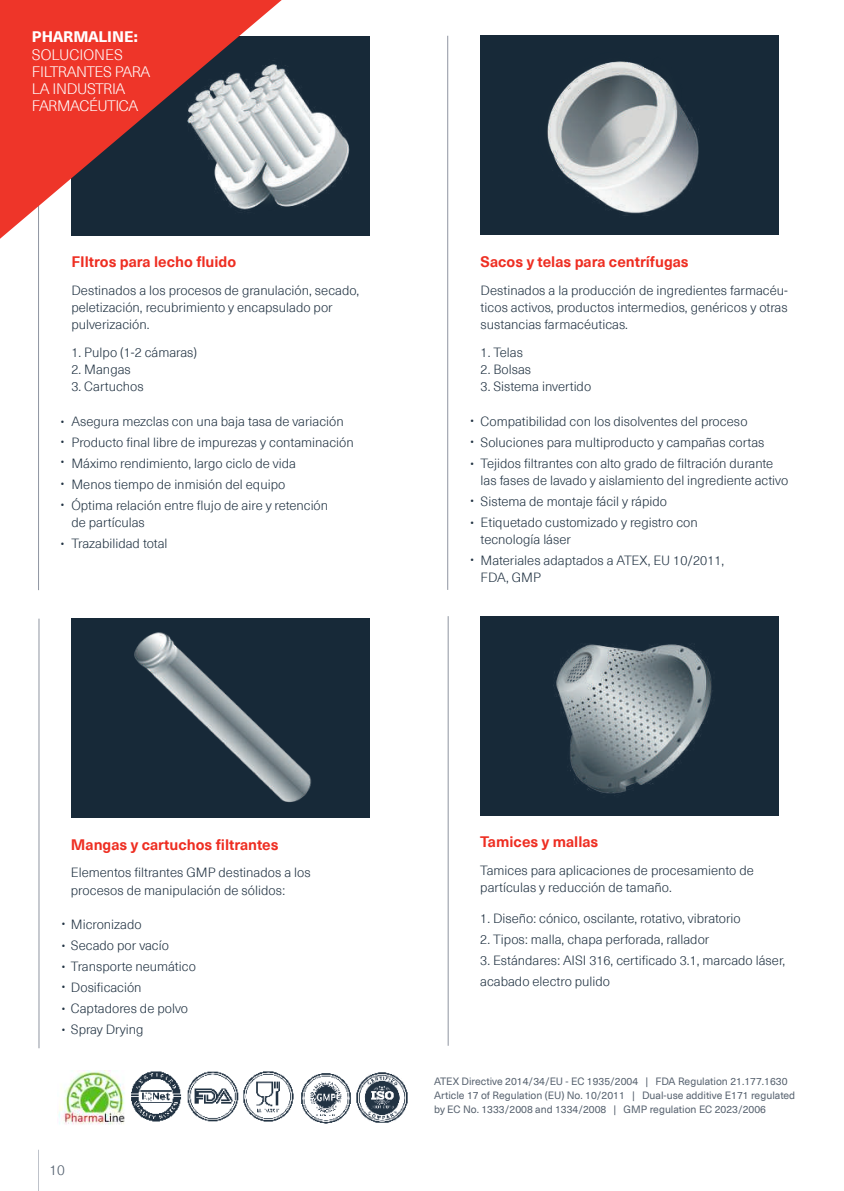
<style>
.page{position:relative;width:844px;height:1191px;background:#fff}
.page>*{position:absolute;margin:0;border:0;box-sizing:border-box;transform-origin:0 0}
.t1{font:19.78px/21.2px "Myriad Pro";color:#223343;text-align:justify}
.t2{font:700 14.88px "Neue Haas Unica Pro";color:#ee2e22}
.t3{font:800 14.88px "Neue Haas Unica Pro";color:#fff}
.t4{font:300 14.7px/17.2px "Neue Haas Unica Pro";letter-spacing:-.02em;color:#fff}
.t5{font:300 14.17px "Neue Haas Unica Pro";color:#525f6e}
.t6{font:300 13.12px/21px "Neue Haas Unica Pro";color:#223343}
.t7{font:10.33px/14px "Neue Haas Unica Pro";color:#57626f}
</style>
<div class="page">
<hr style="left:38px;top:36px;width:1px;height:554px;background:#8f95a1">
<div style="left:71px;top:36px;width:298px;height:199px;background:#172938"></div>
<hr style="left:38px;top:1149px;width:1px;height:42px;background:#bec2ca">
<svg style="left:0;top:0;width:281px;height:239px;fill:#ee3529"></svg>
<img style="left:58px;top:1070px;width:67px;height:55px">
<img style="left:131px;top:1071px;width:51px;height:51px">
<img style="left:187px;top:1071px;width:52px;height:51px">
<img style="left:243px;top:1071px;width:51px;height:51px">
<img style="left:301px;top:1073px;width:50px;height:51px">
<img style="left:356px;top:1072px;width:52px;height:51px">
<img style="left:168px;top:41px;width:194px;height:197px">
<div style="left:71px;top:618px;width:298px;height:200px;background:#172938"></div>
<img style="left:134px;top:632px;width:178px;height:171px">
<hr style="left:39px;top:618px;width:1px;height:430px;background:#8f95a1">
<div style="left:479px;top:36px;width:299px;height:199px;background:#172938"></div>
<hr style="left:447px;top:36px;width:1px;height:554px;background:#8f95a1">
<div style="left:480px;top:616px;width:298px;height:199px;background:#172938"></div>
<img style="left:553px;top:644px;width:159px;height:150px">
<hr style="left:448px;top:616px;width:1px;height:429px;background:#8f95a1">
<img style="left:547px;top:61px;width:152px;height:153px">
<p class="t3" style="left:32px;top:29px;width:107px">PHARMALINE:</p>
<p class="t4" style="left:32px;top:46px;width:120px">SOLUCIONES<br>FILTRANTES PARA<br>LA INDUSTRIA<br>FARMACÉUTICA</p>
<p class="t2" style="left:71px;top:253px;width:166px">FIltros para lecho fluido</p>
<p class="t6" style="left:71px;top:282px;width:289px;line-height:17.2px">Destinados a los procesos de granulación, secado, peletización, recubrimiento y encapsulado por pulverización.</p>
<p class="t6" style="left:71px;top:342px;width:127px">1. Pulpo (1-2 cámaras)</p>
<p class="t6" style="left:71px;top:359px;width:61px">2. Mangas</p>
<p class="t6" style="left:71px;top:376px;width:74px">3. Cartuchos</p>
<p class="t6" style="left:71px;top:411px;width:284px">Asegura mezclas con una baja tasa de variación Producto final libre de impurezas y contaminación Máximo rendimiento, largo ciclo de vida<br>Menos tiempo de inmisión del equipo<br>Óptima relación entre flujo de aire y retención</p>
<p class="t6" style="left:71px;top:512px;width:98px">de partículas<br>Trazabilidad total</p>
<h1 class="t1" style="left:61px;top:409px;width:6px">· · · · ·</h1>
<h1 class="t1" style="left:61px;top:532px;width:6px">·</h1>
<p class="t2" style="left:480px;top:253px;width:209px">Sacos y telas para centrífugas</p>
<p class="t6" style="left:480px;top:281px;width:309px;line-height:17.2px;text-align:justify">Destinados a la producción de ingredientes farmacéu&shy;ticos activos, productos intermedios, genéricos y otras sustancias farmacéuticas.</p>
<p class="t6" style="left:480px;top:341px;width:44px">1. Telas</p>
<p class="t6" style="left:480px;top:359px;width:52px">2. Bolsas</p>
<p class="t6" style="left:480px;top:376px;width:112px">3. Sistema invertido</p>
<p class="t6" style="left:480px;top:411px;width:294px">Compatibilidad con los disolventes del proceso<br>Soluciones para multiproducto y campañas cortas<br>Tejidos filtrantes con alto grado de filtración durante</p>
<p class="t6" style="left:480px;top:470px;width:309px">las fases de lavado y aislamiento del ingrediente activo<br>Sistema de montaje fácil y rápido<br>Etiquetado customizado y registro con</p>
<p class="t6" style="left:480px;top:529px;width:245px">tecnología láser<br>Materiales adaptados a ATEX, EU 10/2011,</p>
<p class="t6" style="left:480px;top:567px;width:62px">FDA, GMP</p>
<h1 class="t1" style="left:470px;top:409px;width:6px">·</h1>
<h1 class="t1" style="left:470px;top:429px;width:6px;line-height:21.9px">· ·</h1>
<h1 class="t1" style="left:470px;top:488px;width:6px;line-height:21.9px">· ·</h1>
<h1 class="t1" style="left:470px;top:548px;width:6px">·</h1>
<p class="t2" style="left:71px;top:835px;width:209px">Mangas y cartuchos filtrantes</p>
<p class="t6" style="left:71px;top:864px;width:241px;line-height:17.2px">Elementos filtrantes GMP destinados a los procesos de manipulación de sólidos:</p>
<p class="t6" style="left:71px;top:914px;width:126px">Micronizado<br>Secado por vacío<br>Transporte neumático<br>Dosificación<br>Captadores de polvo<br>Spray Drying</p>
<h1 class="t1" style="left:61px;top:912px;width:6px">· · · · · ·</h1>
<p class="t5" style="left:49px;top:1162px;width:17px">10</p>
<p class="t2" style="left:480px;top:833px;width:120px">Tamices y mallas</p>
<p class="t6" style="left:480px;top:861px;width:275px;line-height:17.2px">Tamices para aplicaciones de procesamiento de partículas y reducción de tamaño.</p>
<p class="t6" style="left:480px;top:908px;width:262px">1. Diseño: cónico, oscilante, rotativo, vibratorio</p>
<p class="t6" style="left:480px;top:929px;width:230px">2. Tipos: malla, chapa perforada, rallador</p>
<p class="t6" style="left:480px;top:950px;width:306px">3. Estándares: AISI 316, certificado 3.1, marcado láser, acabado electro pulido</p>
<p class="t7" style="left:434px;top:1074px;width:362px">ATEX Directive 2014/34/EU - EC 1935/2004 | FDA Regulation 21.177.1630<br>Article 17 of Regulation (EU) No. 10/2011 | Dual-use additive E171 regulated by EC No. 1333/2008 and 1334/2008 | GMP regulation EC 2023/2006</p>
</div>
